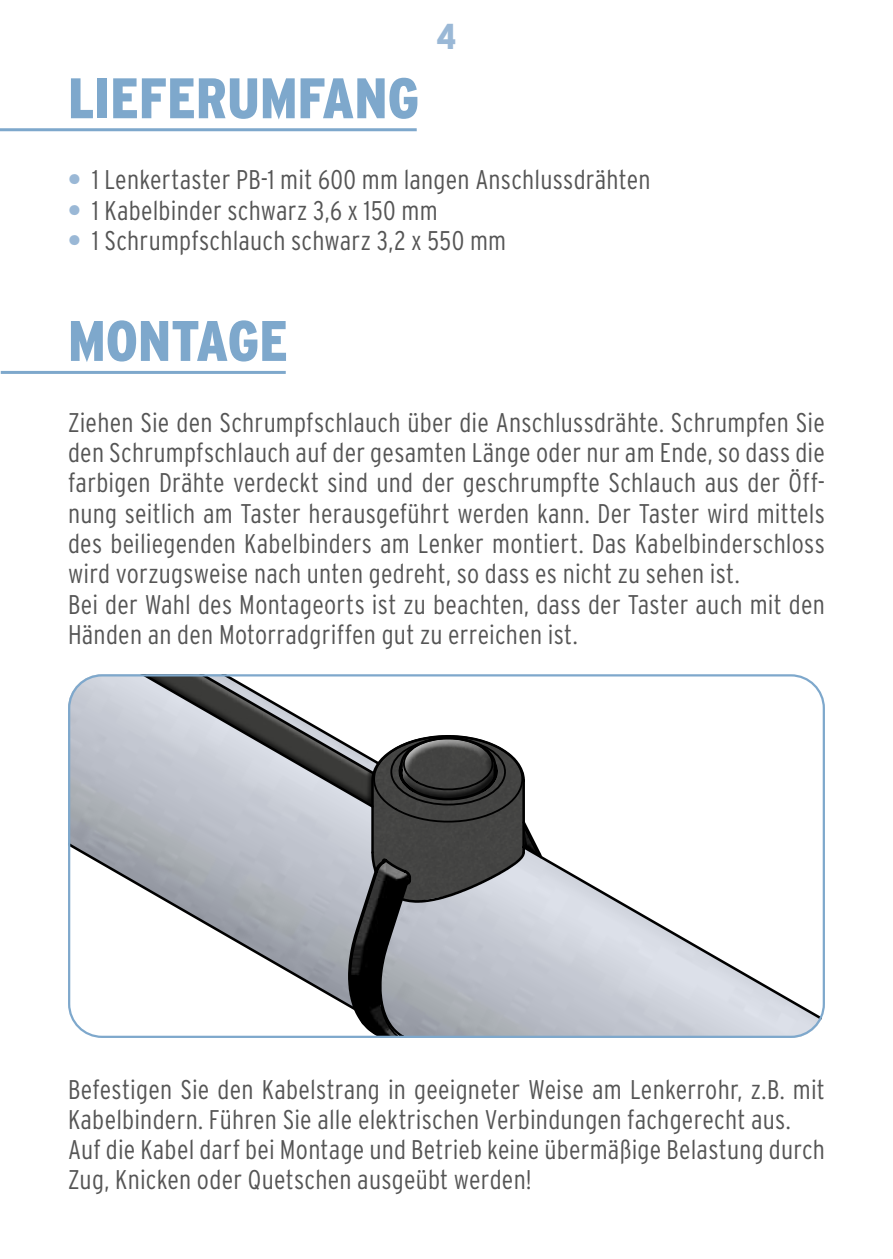
<style>
.page{position:relative;width:893px;height:1259px;background:#fff}
.page>*{position:absolute;margin:0;border:0;box-sizing:border-box;transform-origin:0 0}
.t1{font:900 condensed 57px "Interstate";color:#7ea8cc}
.t2{font:900 condensed 36px "Interstate";color:#9ab8d6}
.t3{font:300 condensed 27px/30.3px "Interstate";letter-spacing:.01em;color:#555}
.s1{font-weight:900;color:#9ab8d6}
</style>
<div class="page">
<hr style="left:0;top:128px;width:417px;height:3px;background:#7ea8cc">
<hr style="left:1px;top:371px;width:285px;height:3px;background:#7ea8cc">
<svg style="left:71px;top:677px;width:751px;height:361px"></svg>
<svg style="left:100px;top:677px;width:444px;height:358px"></svg>
<div style="left:68px;top:674px;width:757px;height:364px;border:2px solid #7ea8cc;border-radius:33px"></div>
<h1 class="t1" style="left:68px;top:67px;width:353px">LIEFERUMFANG</h1>
<h2 class="t2" style="left:437px;top:16px;width:21px">4</h2>
<p class="t3" style="left:68px;top:164px;width:584px"><span class="s1">•</span> 1 Lenkertaster PB-1 mit 600 mm langen Anschlussdrähten</p>
<p class="t3" style="left:68px;top:195px;width:371px"><span class="s1">•</span> 1 Kabelbinder schwarz 3,6 x 150 mm</p>
<p class="t3" style="left:68px;top:225px;width:440px"><span class="s1">•</span> 1 Schrumpfschlauch schwarz 3,2 x 550 mm</p>
<h1 class="t1" style="left:68px;top:309px;width:221px">MONTAGE</h1>
<p class="t3" style="left:68px;top:407px;width:758px">Ziehen Sie den Schrumpfschlauch über die Anschlussdrähte. Schrumpfen Sie den Schrumpfschlauch auf der gesamten Länge oder nur am Ende, so dass die farbigen Drähte verdeckt sind und der geschrumpfte Schlauch aus der Öff&shy;nung seitlich am Taster herausgeführt werden kann. Der Taster wird mittels des beiliegenden Kabelbinders am Lenker montiert. Das Kabelbinderschloss wird vorzugsweise nach unten gedreht, so dass es nicht zu sehen ist.<br>Bei der Wahl des Montageorts ist zu beachten, dass der Taster auch mit den Händen an den Motorradgriffen gut zu erreichen ist.</p>
<p class="t3" style="left:68px;top:1073px;width:758px">Befestigen Sie den Kabelstrang in geeigneter Weise am Lenkerrohr, z.B. mit Kabelbindern. Führen Sie alle elektrischen Verbindungen fachgerecht aus.<br>Auf die Kabel darf bei Montage und Betrieb keine übermäßige Belastung durch Zug, Knicken oder Quetschen ausgeübt werden!</p>
</div>
